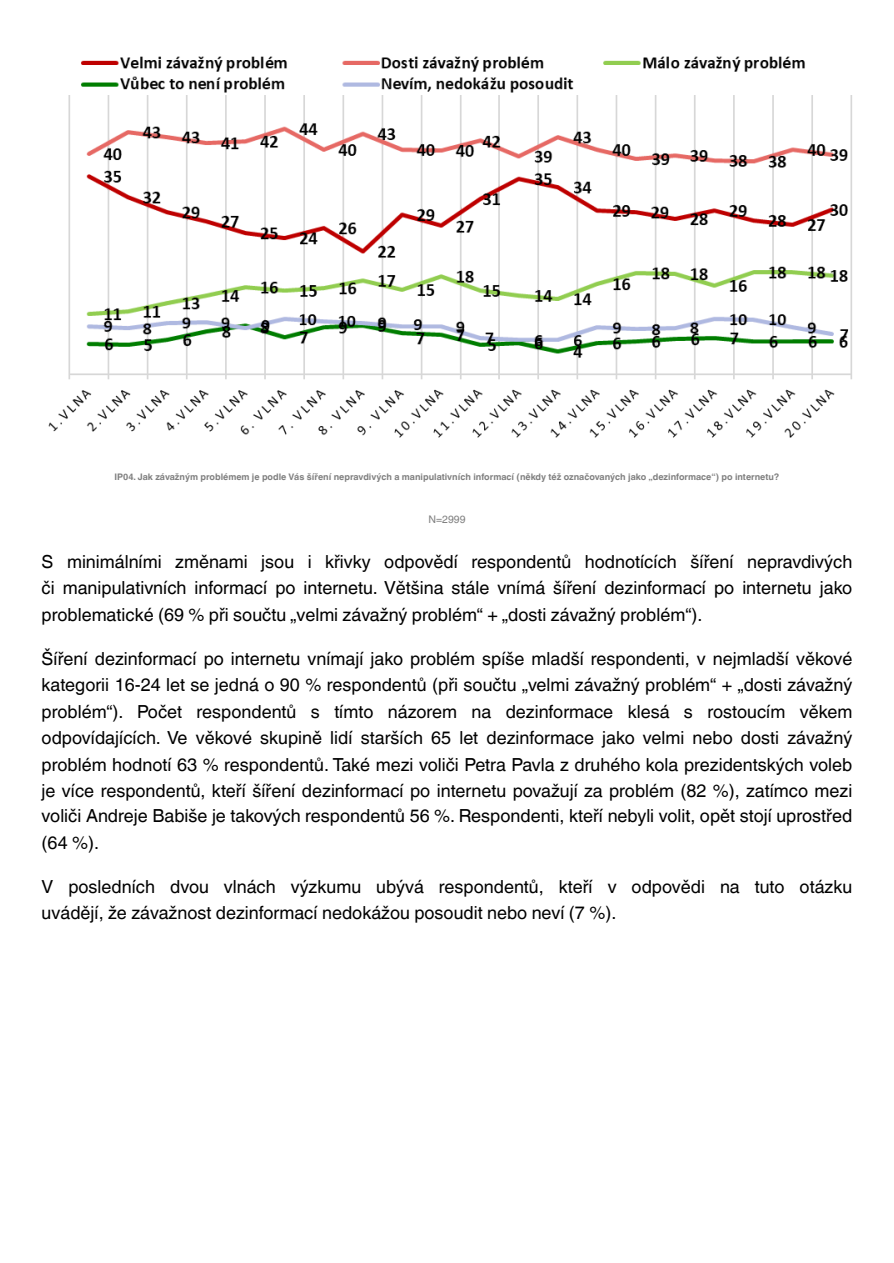
<style>
.page{position:relative;width:894px;height:1263px;background:#fff}
.page>*{position:absolute;margin:0;border:0;box-sizing:border-box;transform-origin:0 0}
.t1{font:18px/26.4px "Helvetica World";color:#000;text-align:justify}
.t2{font:10.5px "Helvetica World";color:#7f7f7f}
.t3{font:700 9px "Helvetica World";color:#7f7f7f}
</style>
<div class="page">
<img style="left:48px;top:56px;width:804px;height:382px">
<p class="t3" style="left:114px;top:470px;width:666px">IP04. Jak závažným problémem je podle Vás šíření nepravdivých a manipulativních informací (někdy též označovaných jako „dezinformace“) po internetu?</p>
<p class="t2" style="left:428px;top:513px;width:39px">N=2999</p>
<p class="t1" style="left:42px;top:549px;width:811px">S minimálními změnami jsou i křivky odpovědí respondentů hodnotících šíření nepravdivých či manipulativních informací po internetu. Většina stále vnímá šíření dezinformací po internetu jako problematické (69 % při součtu „velmi závažný problém“ + „dosti závažný problém“).</p>
<p class="t1" style="left:42px;top:645px;width:811px">Šíření dezinformací po internetu vnímají jako problém spíše mladší respondenti, v nejmladší věkové kategorii 16-24 let se jedná o 90 % respondentů (při součtu „velmi závažný problém“ + „dosti závažný problém“). Počet respondentů s tímto názorem na dezinformace klesá s rostoucím věkem odpovídajících. Ve věkové skupině lidí starších 65 let dezinformace jako velmi nebo dosti závažný problém hodnotí 63 % respondentů. Také mezi voliči Petra Pavla z druhého kola prezidentských voleb je více respondentů, kteří šíření dezinformací po internetu považují za problém (82 %), zatímco mezi voliči Andreje Babiše je takových respondentů 56 %. Respondenti, kteří nebyli volit, opět stojí uprostřed (64 %).</p>
<p class="t1" style="left:42px;top:874px;width:811px;line-height:25.8px">V posledních dvou vlnách výzkumu ubývá respondentů, kteří v odpovědi na tuto otázku uvádějí, že závažnost dezinformací nedokážou posoudit nebo neví (7 %).</p>
</div>
